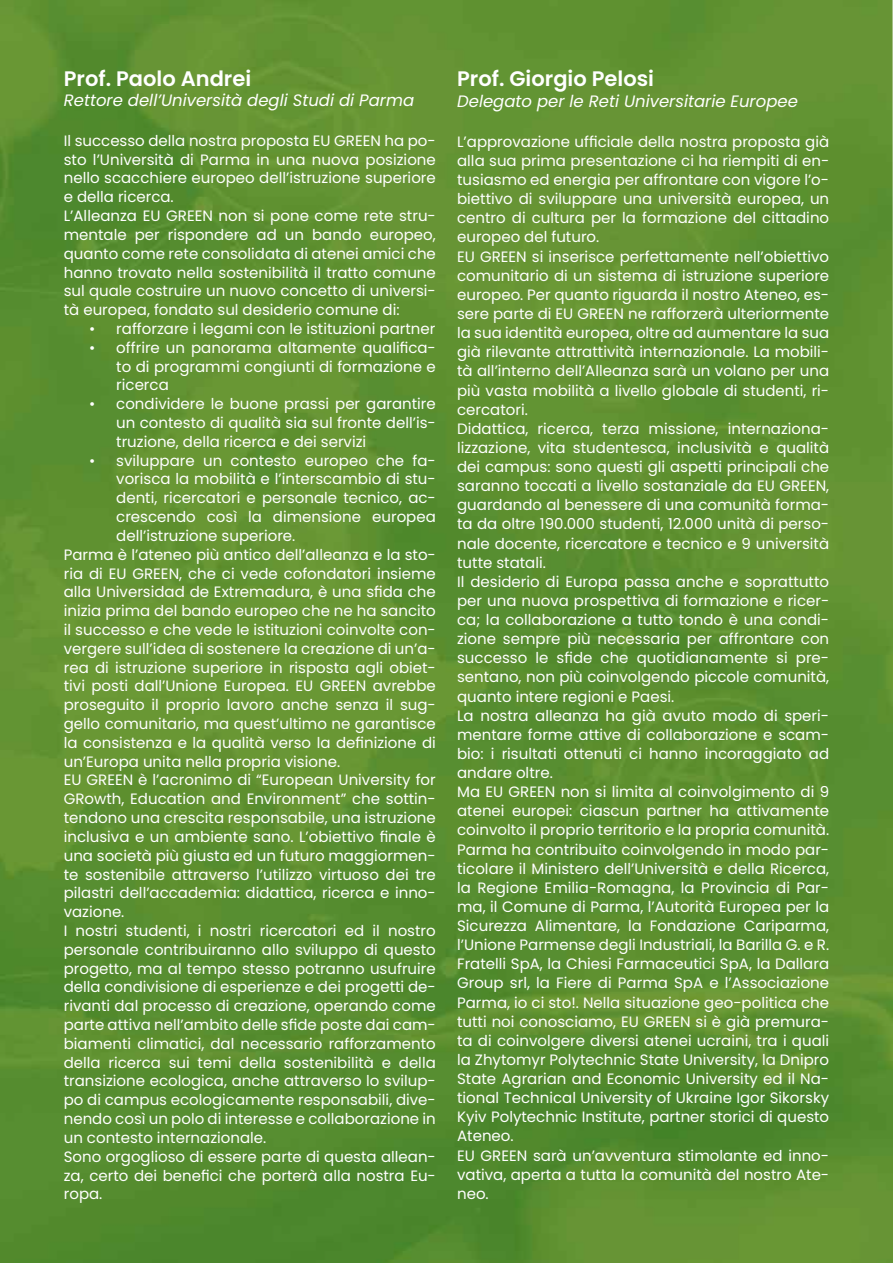
<style>
.page{position:relative;width:893px;height:1263px;background:#fff}
.page>*{position:absolute;margin:0;border:0;box-sizing:border-box;transform-origin:0 0}
.t1{font:600 21px "Poppins";color:#fff}
.t2{font:italic 16.5px "Poppins";color:#fff}
.t3{font:15px/19.2px "Poppins";color:#fff}
</style>
<div class="page">
<img style="left:0;top:0;width:893px;height:1263px">
<h1 class="t1" style="left:64px;top:66px;width:189px">Prof. Paolo Andrei</h1>
<p class="t2" style="left:64px;top:91px;width:352px">Rettore dell’Università degli Studi di Parma</p>
<p class="t3" style="left:64px;top:131px;width:374px;line-height:18.8px">Il successo della nostra proposta EU GREEN ha po&shy;sto l’Università di Parma in una nuova posizione nello scacchiere europeo dell’istruzione superiore e della ricerca.<br>L’Alleanza EU GREEN non si pone come rete stru&shy;mentale per rispondere ad un bando europeo, quanto come rete consolidata di atenei amici che hanno trovato nella sostenibilità il tratto comune sul quale costruire un nuovo concetto di universi&shy;tà europea, fondato sul desiderio comune di:</p>
<p class="t3" style="left:89px;top:319px;width:348px">• rafforzare i legami con le istituzioni partner</p>
<p class="t3" style="left:116px;top:338px;width:321px;line-height:18.8px;text-align:justify;text-indent:-27px">• offrire un panorama altamente qualifica&shy;to di programmi congiunti di formazione e ricerca</p>
<p class="t3" style="left:116px;top:395px;width:321px;line-height:18.8px;text-align:justify;text-indent:-27px">• condividere le buone prassi per garantire un contesto di qualità sia sul fronte dell’is&shy;truzione, della ricerca e dei servizi</p>
<p class="t3" style="left:89px;top:451px;width:348px">• sviluppare un contesto europeo che fa-</p>
<p class="t3" style="left:116px;top:470px;width:321px">vorisca la mobilità e l’interscambio di stu-</p>
<p class="t3" style="left:116px;top:488px;width:321px">denti, ricercatori e personale tecnico, ac-</p>
<p class="t3" style="left:116px;top:507px;width:321px">crescendo così la dimensione europea</p>
<p class="t3" style="left:116px;top:526px;width:181px">dell’istruzione superiore.</p>
<p class="t3" style="left:64px;top:545px;width:374px">Parma è l’ateneo più antico dell’alleanza e la sto-</p>
<p class="t3" style="left:64px;top:564px;width:374px">ria di EU GREEN, che ci vede cofondatori insieme</p>
<p class="t3" style="left:64px;top:583px;width:374px">alla Universidad de Extremadura, è una sfida che</p>
<p class="t3" style="left:64px;top:601px;width:374px">inizia prima del bando europeo che ne ha sancito</p>
<p class="t3" style="left:64px;top:620px;width:374px">il successo e che vede le istituzioni coinvolte con-</p>
<p class="t3" style="left:64px;top:639px;width:374px">vergere sull’idea di sostenere la creazione di un’a-</p>
<p class="t3" style="left:64px;top:658px;width:374px">rea di istruzione superiore in risposta agli obiet-</p>
<p class="t3" style="left:64px;top:677px;width:374px">tivi posti dall’Unione Europea. EU GREEN avrebbe</p>
<p class="t3" style="left:64px;top:695px;width:374px">proseguito il proprio lavoro anche senza il sug-</p>
<p class="t3" style="left:64px;top:714px;width:374px">gello comunitario, ma quest’ultimo ne garantisce</p>
<p class="t3" style="left:64px;top:733px;width:374px">la consistenza e la qualità verso la definizione di</p>
<p class="t3" style="left:64px;top:752px;width:278px">un’Europa unita nella propria visione.</p>
<p class="t3" style="left:64px;top:771px;width:374px">EU GREEN è l’acronimo di “European University for</p>
<p class="t3" style="left:64px;top:789px;width:374px">GRowth, Education and Environment” che sottin-</p>
<p class="t3" style="left:64px;top:808px;width:374px">tendono una crescita responsabile, una istruzione</p>
<p class="t3" style="left:64px;top:827px;width:374px">inclusiva e un ambiente sano. L’obiettivo finale è</p>
<p class="t3" style="left:64px;top:846px;width:374px">una società più giusta ed un futuro maggiormen-</p>
<p class="t3" style="left:64px;top:865px;width:374px">te sostenibile attraverso l’utilizzo virtuoso dei tre</p>
<p class="t3" style="left:64px;top:883px;width:374px">pilastri dell’accademia: didattica, ricerca e inno-</p>
<p class="t3" style="left:64px;top:902px;width:62px">vazione.</p>
<p class="t3" style="left:64px;top:921px;width:374px">I nostri studenti, i nostri ricercatori ed il nostro</p>
<p class="t3" style="left:64px;top:940px;width:374px">personale contribuiranno allo sviluppo di questo</p>
<p class="t3" style="left:64px;top:959px;width:374px">progetto, ma al tempo stesso potranno usufruire</p>
<p class="t3" style="left:64px;top:978px;width:374px">della condivisione di esperienze e dei progetti de-</p>
<p class="t3" style="left:64px;top:996px;width:374px">rivanti dal processo di creazione, operando come</p>
<p class="t3" style="left:64px;top:1015px;width:374px">parte attiva nell’ambito delle sfide poste dai cam-</p>
<p class="t3" style="left:64px;top:1034px;width:374px">biamenti climatici, dal necessario rafforzamento</p>
<p class="t3" style="left:64px;top:1053px;width:374px">della ricerca sui temi della sostenibilità e della</p>
<p class="t3" style="left:64px;top:1072px;width:374px">transizione ecologica, anche attraverso lo svilup-</p>
<p class="t3" style="left:64px;top:1090px;width:374px">po di campus ecologicamente responsabili, dive-</p>
<p class="t3" style="left:64px;top:1109px;width:374px">nendo così un polo di interesse e collaborazione in</p>
<p class="t3" style="left:64px;top:1128px;width:204px">un contesto internazionale.</p>
<p class="t3" style="left:64px;top:1147px;width:374px">Sono orgoglioso di essere parte di questa allean-</p>
<p class="t3" style="left:64px;top:1166px;width:374px">za, certo dei benefici che porterà alla nostra Eu-</p>
<p class="t3" style="left:64px;top:1184px;width:40px">ropa.</p>
<h1 class="t1" style="left:457px;top:66px;width:198px">Prof. Giorgio Pelosi</h1>
<p class="t2" style="left:457px;top:91px;width:342px">Delegato per le Reti Universitarie Europee</p>
<p class="t3" style="left:457px;top:132px;width:374px">L’approvazione ufficiale della nostra proposta già alla sua prima presentazione ci ha riempiti di en&shy;tusiasmo ed energia per affrontare con vigore l’o&shy;biettivo di sviluppare una università europea, un centro di cultura per la formazione del cittadino europeo del futuro.<br>EU GREEN si inserisce perfettamente nell’obiettivo comunitario di un sistema di istruzione superiore europeo. Per quanto riguarda il nostro Ateneo, es&shy;sere parte di EU GREEN ne rafforzerà ulteriormente la sua identità europea, oltre ad aumentare la sua già rilevante attrattività internazionale. La mobili&shy;tà all’interno dell’Alleanza sarà un volano per una più vasta mobilità a livello globale di studenti, ri&shy;cercatori.<br>Didattica, ricerca, terza missione, internaziona&shy;lizzazione, vita studentesca, inclusività e qualità dei campus: sono questi gli aspetti principali che saranno toccati a livello sostanziale da EU GREEN, guardando al benessere di una comunità forma&shy;ta da oltre 190.000 studenti, 12.000 unità di perso&shy;nale docente, ricercatore e tecnico e 9 università tutte statali.<br>Il desiderio di Europa passa anche e soprattutto per una nuova prospettiva di formazione e ricer&shy;ca; la collaborazione a tutto tondo è una condi&shy;zione sempre più necessaria per affrontare con successo le sfide che quotidianamente si pre&shy;sentano, non più coinvolgendo piccole comunità, quanto intere regioni e Paesi.<br>La nostra alleanza ha già avuto modo di speri&shy;mentare forme attive di collaborazione e scam&shy;bio: i risultati ottenuti ci hanno incoraggiato ad andare oltre.<br>Ma EU GREEN non si limita al coinvolgimento di 9 atenei europei: ciascun partner ha attivamente coinvolto il proprio territorio e la propria comunità.<br>Parma ha contribuito coinvolgendo in modo par&shy;ticolare il Ministero dell’Università e della Ricerca, la Regione Emilia-Romagna, la Provincia di Par&shy;ma, il Comune di Parma, l’Autorità Europea per la Sicurezza Alimentare, la Fondazione Cariparma, l’Unione Parmense degli Industriali, la Barilla G. e R.<br>Fratelli SpA, la Chiesi Farmaceutici SpA, la Dallara Group srl, la Fiere di Parma SpA e l’Associazione Parma, io ci sto!. Nella situazione geo-politica che tutti noi conosciamo, EU GREEN si è già premura&shy;ta di coinvolgere diversi atenei ucraini, tra i quali la Zhytomyr Polytechnic State University, la Dnipro State Agrarian and Economic University ed il Na&shy;tional Technical University of Ukraine Igor Sikorsky Kyiv Polytechnic Institute, partner storici di questo Ateneo.<br>EU GREEN sarà un’avventura stimolante ed inno&shy;vativa, aperta a tutta la comunità del nostro Ate&shy;neo.</p>
</div>
